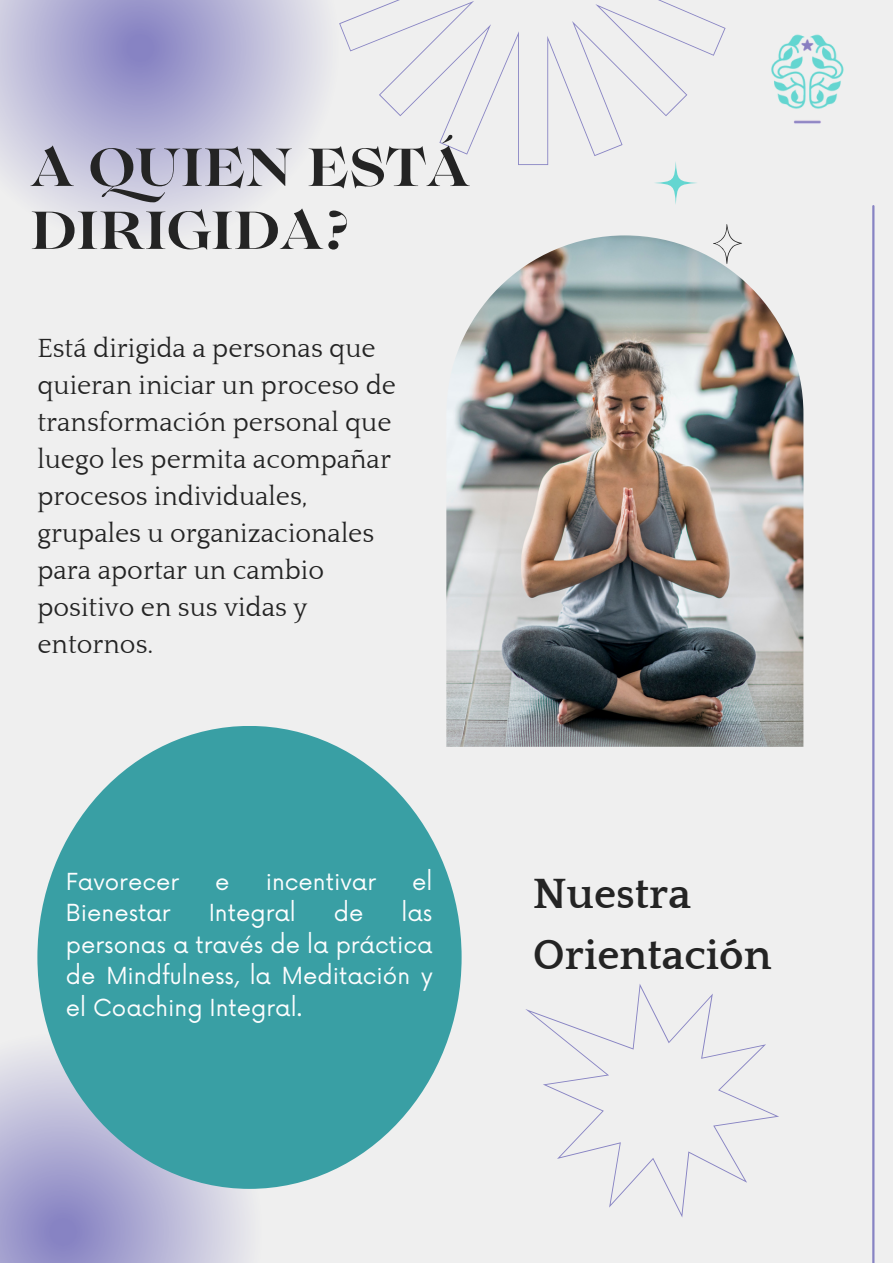
<style>
.page{position:relative;width:893px;height:1264px;background:#fff}
.page>*{position:absolute;margin:0;border:0;box-sizing:border-box;transform-origin:0 0}
.t1{font:700 53.1px/63px "Lovelace";color:#242424}
.t2{font:700 43.5px/60.8px "Quattrocento";color:#242424}
.t3{font:27px/37px "Quattrocento";color:#242424}
.t4{font:22.95px/31.5px "Now";color:#fcfdfe;text-align:justify}
</style>
<div class="page">
<div style="left:0;top:0;width:892px;height:1262px;background:#efefef"></div>
<svg style="left:0;top:0;width:322px;height:230px"></svg>
<svg style="left:0;top:1018px;width:280px;height:244px"></svg>
<svg style="left:339px;top:0;width:382px;height:165px"></svg>
<svg style="left:525px;top:984px;width:254px;height:233px"></svg>
<div style="left:37px;top:726px;width:424px;height:462px;background:#399fa4;border-radius:50%"></div>
<img style="left:446px;top:235px;width:357px;height:511px">
<hr style="left:872px;top:206px;width:2px;height:1056px;background:#8783c3">
<svg style="left:653px;top:161px;width:44px;height:44px"></svg>
<svg style="left:713px;top:224px;width:30px;height:40px"></svg>
<img style="left:721px;top:26px;width:123px;height:98px">
<p class="t1" style="left:30px;top:142px;width:441px">A QUIEN ESTÁ<br>DIRIGIDA?</p>
<p class="t3" style="left:37px;top:330px;width:360px">Está dirigida a personas que quieran iniciar un proceso de transformación personal que luego les permita acompañar procesos individuales, grupales u organizacionales para aportar un cambio positivo en sus vidas y entornos.</p>
<p class="t4" style="left:66px;top:867px;width:115px">Favorecer</p>
<p class="t4" style="left:215px;top:867px;width:16px">e</p>
<p class="t4" style="left:266px;top:867px;width:112px">incentivar</p>
<p class="t4" style="left:412px;top:867px;width:22px">el</p>
<p class="t4" style="left:66px;top:898px;width:106px">Bienestar</p>
<p class="t4" style="left:209px;top:898px;width:89px">Integral</p>
<p class="t4" style="left:334px;top:898px;width:31px">de</p>
<p class="t4" style="left:66px;top:898px;width:368px;text-indent:335px">las personas a través de la práctica de Mindfulness, la Meditación y el Coaching Integral.</p>
<p class="t2" style="left:533px;top:864px;width:240px">Nuestra<br>Orientación</p>
</div>
